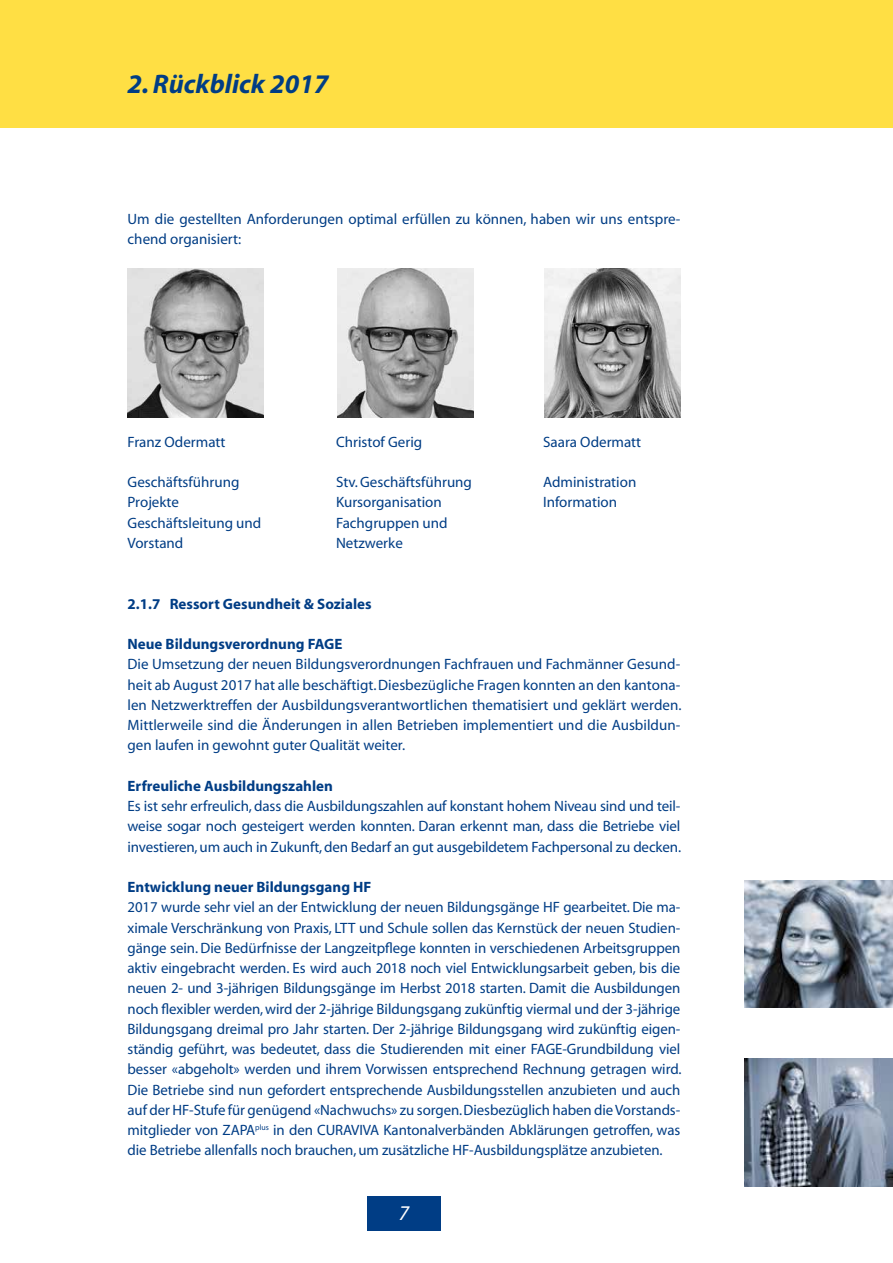
<style>
.page{position:relative;width:893px;height:1263px;background:#fff}
.page>*{position:absolute;margin:0;border:0;box-sizing:border-box;transform-origin:0 0}
.t1{font:italic 700 27px "Myriad";color:#003d85}
.t2{font:italic 21px "Myriad";color:#fff}
.t3{font:15px/20.2px "Myriad";color:#003d85;text-align:justify}
.t4{font:700 15px "Myriad";color:#003d85}
</style>
<div class="page">
<img style="left:744px;top:880px;width:149px;height:128px">
<img style="left:744px;top:1059px;width:149px;height:127px">
<img style="left:544px;top:269px;width:136px;height:149px">
<img style="left:337px;top:269px;width:136px;height:148px">
<img style="left:128px;top:269px;width:136px;height:149px">
<div style="left:0;top:0;width:893px;height:128px;background:#ffdf44"></div>
<div style="left:367px;top:1196px;width:74px;height:34px;background:#003d85"></div>
<h1 class="t1" style="left:128px;top:70px;width:203px">2. Rückblick 2017</h1>
<p class="t3" style="left:128px;top:209px;width:554px">Um die gestellten Anforderungen optimal erfüllen zu können, haben wir uns entspre&shy;chend organisiert:</p>
<p class="t3" style="left:128px;top:432px;width:99px">Franz Odermatt</p>
<p class="t3" style="left:336px;top:432px;width:88px">Christof Gerig</p>
<p class="t3" style="left:543px;top:432px;width:100px">Saara Odermatt</p>
<p class="t3" style="left:128px;top:473px;width:113px">Geschäftsführung</p>
<p class="t3" style="left:336px;top:473px;width:137px">Stv. Geschäftsführung</p>
<p class="t3" style="left:543px;top:473px;width:95px">Administration</p>
<p class="t3" style="left:128px;top:493px;width:53px">Projekte</p>
<p class="t3" style="left:336px;top:493px;width:107px">Kursorganisation</p>
<p class="t3" style="left:543px;top:493px;width:76px">Information</p>
<p class="t3" style="left:128px;top:513px;width:135px">Geschäftsleitung und</p>
<p class="t3" style="left:336px;top:513px;width:113px">Fachgruppen und</p>
<p class="t3" style="left:128px;top:533px;width:57px">Vorstand</p>
<p class="t3" style="left:336px;top:533px;width:68px">Netzwerke</p>
<p class="t4" style="left:128px;top:596px;width:246px">2.1.7 Ressort Gesundheit &amp; Soziales</p>
<p class="t4" style="left:128px;top:636px;width:216px">Neue Bildungsverordnung FAGE</p>
<p class="t3" style="left:128px;top:655px;width:555px">Die Umsetzung der neuen Bildungsverordnungen Fachfrauen und Fachmänner Gesund&shy;heit ab August 2017 hat alle beschäftigt. Diesbezügliche Fragen konnten an den kantona&shy;len Netzwerktreffen der Ausbildungsverantwortlichen thematisiert und geklärt werden.<br>Mittlerweile sind die Änderungen in allen Betrieben implementiert und die Ausbildun&shy;gen laufen in gewohnt guter Qualität weiter.</p>
<p class="t4" style="left:128px;top:778px;width:207px">Erfreuliche Ausbildungszahlen</p>
<p class="t3" style="left:128px;top:797px;width:555px">Es ist sehr erfreulich, dass die Ausbildungszahlen auf konstant hohem Niveau sind und teil&shy;weise sogar noch gesteigert werden konnten. Daran erkennt man, dass die Betriebe viel investieren, um auch in Zukunft, den Bedarf an gut ausgebildetem Fachpersonal zu decken.</p>
<p class="t4" style="left:128px;top:879px;width:245px">Entwicklung neuer Bildungsgang HF</p>
<p class="t3" style="left:128px;top:898px;width:555px">2017 wurde sehr viel an der Entwicklung der neuen Bildungsgänge HF gearbeitet. Die ma&shy;ximale Verschränkung von Praxis, LTT und Schule sollen das Kernstück der neuen Studien&shy;gänge sein. Die Bedürfnisse der Langzeitpflege konnten in verschiedenen Arbeitsgruppen aktiv eingebracht werden. Es wird auch 2018 noch viel Entwicklungsarbeit geben, bis die neuen 2- und 3-jährigen Bildungsgänge im Herbst 2018 starten. Damit die Ausbildungen noch flexibler werden, wird der 2-jährige Bildungsgang zukünftig viermal und der 3-jährige Bildungsgang dreimal pro Jahr starten. Der 2-jährige Bildungsgang wird zukünftig eigen&shy;ständig geführt, was bedeutet, dass die Studierenden mit einer FAGE-Grundbildung viel besser «abgeholt» werden und ihrem Vorwissen entsprechend Rechnung getragen wird.<br>Die Betriebe sind nun gefordert entsprechende Ausbildungsstellen anzubieten und auch auf der HF-Stufe für genügend «Nachwuchs» zu sorgen. Diesbezüglich haben die Vorstands&shy;mitglieder von ZAPA<sup>plus</sup> in den CURAVIVA Kantonalverbänden Abklärungen getroffen, was die Betriebe allenfalls noch brauchen, um zusätzliche HF-Ausbildungsplätze anzubieten.</p>
<h2 class="t2" style="left:399px;top:1203px;width:12px">7</h2>
</div>
